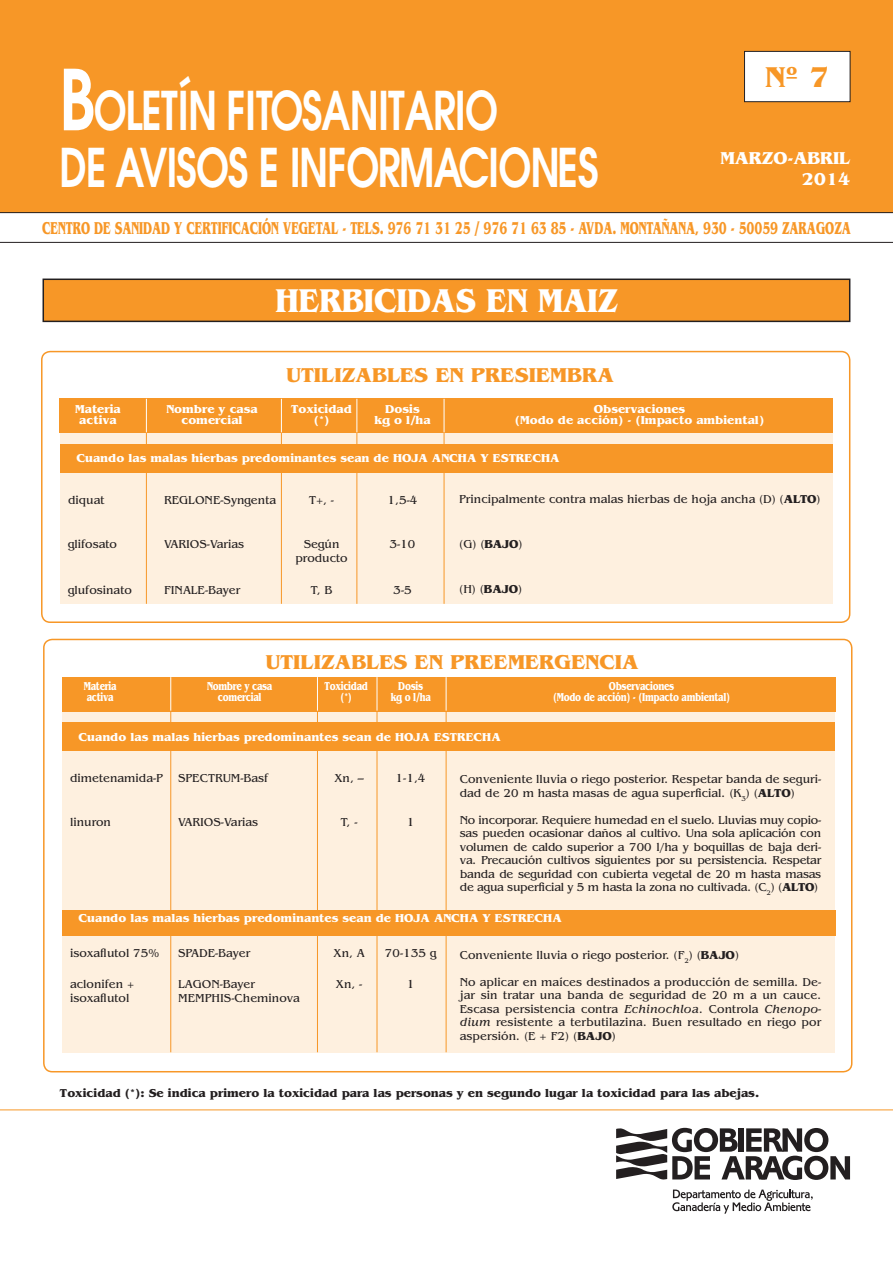
<style>
.page{position:relative;width:893px;height:1263px;background:#fff}
.page>*{position:absolute;margin:0;border:0;box-sizing:border-box;transform-origin:0 0}
.t1{font:600 52.95px "Avant Garde";letter-spacing:-.02em;color:#fff;scale:.74 1}
.t2{font:700 34.5px "Benguiat";color:#fff;scale:.9 1}
.t3{font:700 30px "Benguiat";color:#f79727}
.Texto_graficos{font:700 21px "Benguiat";letter-spacing:.01em;color:#f79727}
.t4{font:700 18px "Benguiat";color:#f79727;scale:.64 1}
.t5{font:700 18px "Benguiat";color:#fff}
.Texto_graficos-2{font:12px/13.5px "Benguiat";color:#231f20;text-align:justify}
.Texto_graficos-3{font:700 12px "Benguiat";color:#fff}
.Pies{font:700 12px "Benguiat";color:#231f20}
.Texto_graficos-4{font:700 12px "Benguiat";letter-spacing:-.03em;color:#fff;scale:.75 1}
.Texto_graficos-5{font:700 12px "Benguiat";color:#fff;scale:.75 1}
.s1{font-size:83.25px}
.s2{font-weight:700}
.s3{font-family:"Benguiat Std";font-style:italic}
</style>
<div class="page">
<div style="left:41px;top:351px;width:809px;height:272px;border:2px solid #f79727;border-radius:9px"></div>
<div style="left:60px;top:433px;width:773px;height:171px;background:#fef0df"></div>
<div style="left:0;top:0;width:893px;height:213px;background:#f79727"></div>
<div style="left:744px;top:51px;width:106px;height:51px;background:#fff"></div>
<div style="left:744px;top:51px;width:106px;height:51px;border:1px solid #231f20"></div>
<hr style="left:0;top:242px;width:893px;height:1px;background:#231f20">
<hr style="left:0;top:212px;width:893px;height:1px;background:#231f20">
<hr style="left:0;top:1109px;width:893px;height:1px;background:#f79727">
<svg style="left:616px;top:1128px;width:234px;height:52px"></svg>
<svg style="left:672px;top:1189px;width:141px;height:25px"></svg>
<div style="left:43px;top:279px;width:807px;height:42px;background:#f79727"></div>
<div style="left:43px;top:279px;width:807px;height:43px;border:2px solid #231f20"></div>
<hr style="left:146px;top:399px;width:1px;height:205px;background:#f79727">
<hr style="left:281px;top:399px;width:1px;height:205px;background:#f79727">
<hr style="left:356px;top:399px;width:1px;height:205px;background:#f79727">
<hr style="left:444px;top:399px;width:1px;height:205px;background:#f79727">
<div style="left:60px;top:444px;width:773px;height:28px;background:#f79727"></div>
<div style="left:60px;top:399px;width:773px;height:34px;background:#f79727"></div>
<hr style="left:146px;top:399px;width:1px;height:33px;background:#fff">
<hr style="left:281px;top:399px;width:1px;height:33px;background:#fff">
<hr style="left:356px;top:399px;width:1px;height:33px;background:#fff">
<hr style="left:444px;top:399px;width:1px;height:33px;background:#fff">
<div style="left:62px;top:711px;width:773px;height:341px;background:#fef0df"></div>
<div style="left:43px;top:639px;width:809px;height:433px;border:2px solid #f79727;border-radius:9px"></div>
<hr style="left:170px;top:677px;width:1px;height:375px;background:#f79727">
<hr style="left:317px;top:678px;width:1px;height:374px;background:#f79727">
<hr style="left:377px;top:678px;width:1px;height:374px;background:#f79727">
<hr style="left:446px;top:678px;width:1px;height:374px;background:#f79727">
<div style="left:62px;top:722px;width:773px;height:29px;background:#f79727"></div>
<div style="left:62px;top:677px;width:773px;height:34px;background:#f79727"></div>
<div style="left:62px;top:910px;width:773px;height:25px;background:#f79727"></div>
<hr style="left:170px;top:677px;width:1px;height:34px;background:#fff">
<hr style="left:317px;top:677px;width:1px;height:34px;background:#fff">
<hr style="left:377px;top:677px;width:1px;height:34px;background:#fff">
<hr style="left:446px;top:677px;width:1px;height:34px;background:#fff">
<p class="t1" style="left:60px;top:76px;width:594px"><span class="s1">B</span>OLETÍN FITOSANITARIO</p>
<p class="t1" style="left:60px;top:133px;width:730px">DE AVISOS E INFORMACIONES</p>
<p class="t3" style="left:765px;top:60px;width:65px">Nº 7</p>
<p class="t5" style="left:720px;top:147px;width:131px">MARZO-ABRIL</p>
<p class="t5" style="left:801px;top:168px;width:50px">2014</p>
<p class="t4" style="left:42px;top:218px;width:1265px">CENTRO DE SANIDAD Y CERTIFICACIÓN VEGETAL - TELS. 976 71 31 25 / 976 71 63 85 - AVDA. MONTAÑANA, 930 - 50059 ZARAGOZA</p>
<p class="t2" style="left:275px;top:280px;width:382px">HERBICIDAS EN MAIZ</p>
<p class="Texto_graficos" style="left:287px;top:362px;width:329px">UTILIZABLES EN PRESIEMBRA</p>
<p class="Texto_graficos-3" style="left:75px;top:402px;width:47px">Materia</p>
<p class="Texto_graficos-3" style="left:166px;top:402px;width:93px">Nombre y casa</p>
<p class="Texto_graficos-3" style="left:291px;top:402px;width:62px">Toxicidad</p>
<p class="Texto_graficos-3" style="left:385px;top:402px;width:36px">Dosis</p>
<p class="Texto_graficos-3" style="left:594px;top:402px;width:93px">Observaciones</p>
<p class="Texto_graficos-3" style="left:79px;top:412px;width:39px">activa</p>
<p class="Texto_graficos-3" style="left:181px;top:412px;width:63px">comercial</p>
<p class="Texto_graficos-3" style="left:314px;top:412px;width:17px">(*)</p>
<p class="Texto_graficos-3" style="left:374px;top:412px;width:58px">kg o l/ha</p>
<p class="Texto_graficos-3" style="left:515px;top:412px;width:251px">(Modo de acción) - (Impacto ambiental)</p>
<p class="Texto_graficos-3" style="left:77px;top:451px;width:485px">Cuando las malas hierbas predominantes sean de HOJA ANCHA Y ESTRECHA</p>
<p class="Texto_graficos-2" style="left:68px;top:493px;width:38px">diquat</p>
<p class="Texto_graficos-2" style="left:164px;top:493px;width:114px">REGLONE-Syngenta</p>
<p class="Texto_graficos-2" style="left:309px;top:493px;width:26px">T+, -</p>
<p class="Texto_graficos-2" style="left:388px;top:493px;width:31px">1,5-4</p>
<p class="Texto_graficos-2" style="left:68px;top:537px;width:50px">glifosato</p>
<p class="Texto_graficos-2" style="left:164px;top:537px;width:82px">VARIOS-Varias</p>
<p class="Texto_graficos-2" style="left:304px;top:537px;width:37px">Según</p>
<p class="Texto_graficos-2" style="left:389px;top:537px;width:28px">3-10</p>
<p class="Texto_graficos-2" style="left:295px;top:551px;width:54px">producto</p>
<p class="Texto_graficos-2" style="left:68px;top:583px;width:65px">glufosinato</p>
<p class="Texto_graficos-2" style="left:164px;top:583px;width:78px">FINALE-Bayer</p>
<p class="Texto_graficos-2" style="left:311px;top:583px;width:23px">T, B</p>
<p class="Texto_graficos-2" style="left:393px;top:583px;width:20px">3-5</p>
<p class="Texto_graficos-2" style="left:459px;top:492px;width:363px">Principalmente contra malas hierbas de hoja ancha (D) (<span class="s2">ALTO</span>)</p>
<p class="Texto_graficos-2" style="left:459px;top:537px;width:65px">(G) (<span class="s2">BAJO</span>)</p>
<p class="Texto_graficos-2" style="left:459px;top:582px;width:64px">(H) (<span class="s2">BAJO</span>)</p>
<p class="Texto_graficos" style="left:266px;top:650px;width:374px">UTILIZABLES EN PREEMERGENCIA</p>
<p class="Texto_graficos-4" style="left:84px;top:679px;width:45px">Materia</p>
<p class="Texto_graficos-4" style="left:207px;top:679px;width:89px">Nombre y casa</p>
<p class="Texto_graficos-4" style="left:324px;top:679px;width:60px">Toxicidad</p>
<p class="Texto_graficos-5" style="left:398px;top:679px;width:35px">Dosis</p>
<p class="Texto_graficos-4" style="left:609px;top:679px;width:89px">Observaciones</p>
<p class="Texto_graficos-5" style="left:87px;top:690px;width:37px">activa</p>
<p class="Texto_graficos-4" style="left:218px;top:690px;width:60px">comercial</p>
<p class="Texto_graficos-5" style="left:341px;top:690px;width:16px">(*)</p>
<p class="Texto_graficos-5" style="left:391px;top:690px;width:55px">kg o l/ha</p>
<p class="Texto_graficos-4" style="left:553px;top:690px;width:238px">(Modo de acción) - (Impacto ambiental)</p>
<p class="Texto_graficos-3" style="left:79px;top:730px;width:424px">Cuando las malas hierbas predominantes sean de HOJA ESTRECHA</p>
<p class="Texto_graficos-2" style="left:70px;top:771px;width:94px">dimetenamida-P</p>
<p class="Texto_graficos-2" style="left:178px;top:771px;width:92px">SPECTRUM-Basf</p>
<p class="Texto_graficos-2" style="left:334px;top:771px;width:31px">Xn, –</p>
<p class="Texto_graficos-2" style="left:396px;top:771px;width:31px">1-1,4</p>
<p class="Texto_graficos-2" style="left:70px;top:815px;width:42px">linuron</p>
<p class="Texto_graficos-2" style="left:178px;top:815px;width:82px">VARIOS-Varias</p>
<p class="Texto_graficos-2" style="left:341px;top:815px;width:18px">T, -</p>
<p class="Texto_graficos-2" style="left:407px;top:815px;width:9px">1</p>
<p class="Texto_graficos-2" style="left:460px;top:772px;width:363px">Conveniente lluvia o riego posterior. Respetar banda de seguri&shy;dad de 20 m hasta masas de agua superficial. (K<sub>3</sub>) (<span class="s2">ALTO</span>)</p>
<p class="Texto_graficos-2" style="left:460px;top:813px;width:363px">No incorporar. Requiere humedad en el suelo. Lluvias muy copio&shy;sas pueden ocasionar daños al cultivo. Una sola aplicación con volumen de caldo superior a 700 l/ha y boquillas de baja deri&shy;va. Precaución cultivos siguientes por su persistencia. Respetar banda de seguridad con cubierta vegetal de 20 m hasta masas de agua superficial y 5 m hasta la zona no cultivada. (C<sub>2</sub>) (<span class="s2">ALTO</span>)</p>
<p class="Texto_graficos-3" style="left:79px;top:911px;width:485px">Cuando las malas hierbas predominantes sean de HOJA ANCHA Y ESTRECHA</p>
<p class="Texto_graficos-2" style="left:70px;top:946px;width:91px">isoxaflutol 75%</p>
<p class="Texto_graficos-2" style="left:178px;top:946px;width:74px">SPADE-Bayer</p>
<p class="Texto_graficos-2" style="left:333px;top:946px;width:33px">Xn, A</p>
<p class="Texto_graficos-2" style="left:385px;top:946px;width:53px">70-135 g</p>
<p class="Texto_graficos-2" style="left:70px;top:978px;width:66px">aclonifen +</p>
<p class="Texto_graficos-2" style="left:178px;top:978px;width:79px">LAGON-Bayer</p>
<p class="Texto_graficos-2" style="left:336px;top:978px;width:28px">Xn, -</p>
<p class="Texto_graficos-2" style="left:407px;top:978px;width:9px">1</p>
<p class="Texto_graficos-2" style="left:70px;top:991px;width:61px">isoxaflutol</p>
<p class="Texto_graficos-2" style="left:178px;top:991px;width:123px">MEMPHIS-Cheminova</p>
<p class="Texto_graficos-2" style="left:460px;top:948px;width:281px">Conveniente lluvia o riego posterior. (F<sub>2</sub>) (<span class="s2">BAJO</span>)</p>
<p class="Texto_graficos-2" style="left:460px;top:975px;width:363px">No aplicar en maíces destinados a producción de semilla. De&shy;jar sin tratar una banda de seguridad de 20 m a un cauce.<br>Escasa persistencia contra <span class="s3">Echinochloa</span>. Controla <span class="s3">Chenopo&shy;dium</span> resistente a terbutilazina. Buen resultado en riego por aspersión. (E + F2) (<span class="s2">BAJO</span>)</p>
<p class="Pies" style="left:60px;top:1085px;width:701px">Toxicidad (*): Se indica primero la toxicidad para las personas y en segundo lugar la toxicidad para las abejas.</p>
</div>
